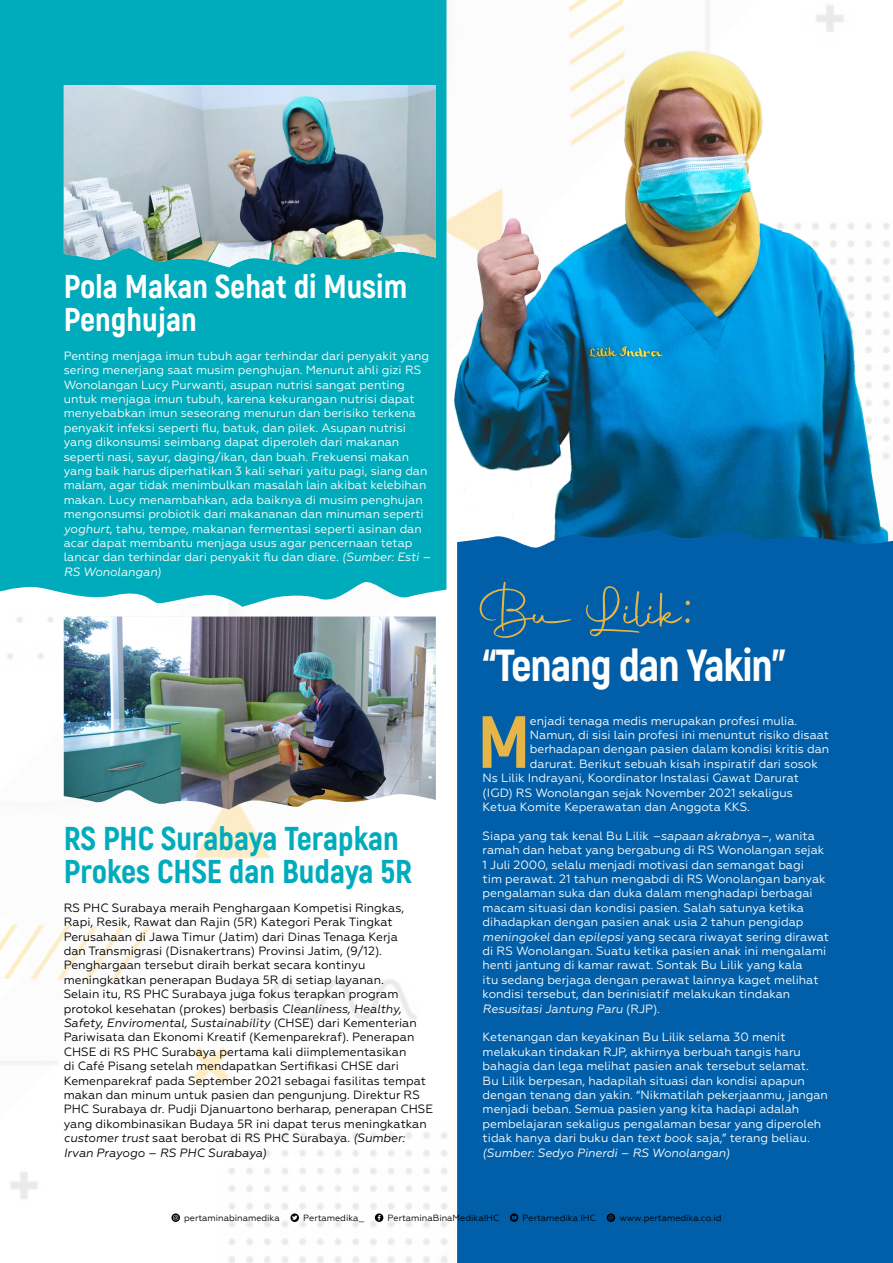
<style>
.page{position:relative;width:893px;height:1263px;background:#fff}
.page>*{position:absolute;margin:0;border:0;box-sizing:border-box;transform-origin:0 0}
.t1{font:800 73.65px "Akrobat";color:#e6b547}
.t2{font:54px "Autography";letter-spacing:-.025em;color:#e6b547}
.t3{font:800 45px "Akrobat";letter-spacing:-.025em;color:#fff}
.t4{font:800 33px/33px "Akrobat";color:#00abbb}
.t5{font:800 33px/33px "Akrobat";color:#fff}
.t6{font:12px/14.4px "Geometria";color:#fff}
.t7{font:12px/14.4px "Geometria";color:#000}
.t8{font:9px "Geometria";color:#000}
.s1{font-style:italic}
</style>
<div class="page">
<img style="left:0;top:580px;width:448px;height:683px">
<div style="left:0;top:0;width:446px;height:607px;background:#00abbb"></div>
<img style="left:64px;top:85px;width:372px;height:182px">
<img style="left:64px;top:617px;width:372px;height:192px">
<img style="left:436px;top:28px;width:454px;height:518px">
<div style="left:457px;top:529px;width:436px;height:734px;background:#005fa8"></div>
<svg style="left:607px;top:1213px;width:8px;height:9px"></svg>
<svg style="left:171px;top:1213px;width:9px;height:9px"></svg>
<svg style="left:375px;top:1213px;width:8px;height:9px"></svg>
<svg style="left:510px;top:1213px;width:8px;height:9px"></svg>
<svg style="left:290px;top:1213px;width:9px;height:9px"></svg>
<h3 class="t5" style="left:64px;top:270px;width:345px">Pola Makan Sehat di Musim<br>Penghujan</h3>
<p class="t6" style="left:64px;top:348px;width:369px">Penting menjaga imun tubuh agar terhindar dari penyakit yang sering menerjang saat musim penghujan. Menurut ahli gizi RS Wonolangan Lucy Purwanti, asupan nutrisi sangat penting untuk menjaga imun tubuh, karena kekurangan nutrisi dapat menyebabkan imun seseorang menurun dan berisiko terkena penyakit infeksi seperti flu, batuk, dan pilek. Asupan nutrisi yang dikonsumsi seimbang dapat diperoleh dari makanan seperti nasi, sayur, daging/ikan, dan buah. Frekuensi makan yang baik harus diperhatikan 3 kali sehari yaitu pagi, siang dan malam, agar tidak menimbulkan masalah lain akibat kelebihan makan. Lucy menambahkan, ada baiknya di musim penghujan mengonsumsi probiotik dari makananan dan minuman seperti <span class="s1">yoghurt</span>, tahu, tempe, makanan fermentasi seperti asinan dan acar dapat membantu menjaga usus agar pencernaan tetap lancar dan terhindar dari penyakit flu dan diare. <span class="s1">(Sumber: Esti – RS Wonolangan)</span></p>
<h3 class="t4" style="left:64px;top:822px;width:350px">RS PHC Surabaya Terapkan<br>Prokes CHSE dan Budaya 5R</h3>
<p class="t7" style="left:64px;top:900px;width:371px">RS PHC Surabaya meraih Penghargaan Kompetisi Ringkas, Rapi, Resik, Rawat dan Rajin (5R) Kategori Perak Tingkat Perusahaan di Jawa Timur (Jatim) dari Dinas Tenaga Kerja<br>dan Transmigrasi (Disnakertrans) Provinsi Jatim, (9/12).<br>Penghargaan tersebut diraih berkat secara kontinyu meningkatkan penerapan Budaya 5R di setiap layanan.<br>Selain itu, RS PHC Surabaya juga fokus terapkan program protokol kesehatan (prokes) berbasis <span class="s1">Cleanliness, Healthy, Safety, Enviromental, Sustainability</span> (CHSE) dari Kementerian Pariwisata dan Ekonomi Kreatif (Kemenparekraf). Penerapan CHSE di RS PHC Surabaya pertama kali diimplementasikan<br>di Café Pisang setelah mendapatkan Sertifikasi CHSE dari Kemenparekraf pada September 2021 sebagai fasilitas tempat makan dan minum untuk pasien dan pengunjung. Direktur RS PHC Surabaya dr. Pudji Djanuartono berharap, penerapan CHSE yang dikombinasikan Budaya 5R ini dapat terus meningkatkan <span class="s1">customer trust</span> saat berobat di RS PHC Surabaya. <span class="s1">(Sumber:<br>Irvan Prayogo – RS PHC Surabaya)</span></p>
<h2 class="t2" style="left:483px;top:578px;width:213px">Bu Lilik:</h2>
<h3 class="t3" style="left:483px;top:637px;width:305px">“Tenang dan Yakin”</h3>
<h1 class="t1" style="left:478px;top:695px;width:54px">M</h1>
<p class="t6" style="left:530px;top:713px;width:269px">enjadi tenaga medis merupakan profesi mulia.</p>
<p class="t6" style="left:530px;top:728px;width:301px">Namun, di sisi lain profesi ini menuntut risiko disaat</p>
<p class="t6" style="left:530px;top:742px;width:301px">berhadapan dengan pasien dalam kondisi kritis dan</p>
<p class="t6" style="left:530px;top:756px;width:289px">darurat. Berikut sebuah kisah inspiratif dari sosok</p>
<p class="t6" style="left:483px;top:771px;width:318px">Ns Lilik Indrayani, Koordinator Instalasi Gawat Darurat</p>
<p class="t6" style="left:483px;top:785px;width:312px">(IGD) RS Wonolangan sejak November 2021 sekaligus</p>
<p class="t6" style="left:483px;top:800px;width:269px">Ketua Komite Keperawatan dan Anggota KKS.</p>
<p class="t6" style="left:483px;top:828px;width:348px">Siapa yang tak kenal Bu Lilik <span class="s1">–sapaan akrabnya–</span>, wanita ramah dan hebat yang bergabung di RS Wonolangan sejak 1 Juli 2000, selalu menjadi motivasi dan semangat bagi<br>tim perawat. 21 tahun mengabdi di RS Wonolangan banyak pengalaman suka dan duka dalam menghadapi berbagai macam situasi dan kondisi pasien. Salah satunya ketika dihadapkan dengan pasien anak usia 2 tahun pengidap <span class="s1">meningokel</span> dan <span class="s1">epilepsi</span> yang secara riwayat sering dirawat di RS Wonolangan. Suatu ketika pasien anak ini mengalami henti jantung di kamar rawat. Sontak Bu Lilik yang kala<br>itu sedang berjaga dengan perawat lainnya kaget melihat kondisi tersebut, dan berinisiatif melakukan tindakan <span class="s1">Resusitasi Jantung Paru</span> (RJP).</p>
<p class="t6" style="left:483px;top:1030px;width:347px">Ketenangan dan keyakinan Bu Lilik selama 30 menit melakukan tindakan RJP, akhirnya berbuah tangis haru bahagia dan lega melihat pasien anak tersebut selamat.<br>Bu Lilik berpesan, hadapilah situasi dan kondisi apapun dengan tenang dan yakin. “Nikmatilah pekerjaanmu, jangan menjadi beban. Semua pasien yang kita hadapi adalah pembelajaran sekaligus pengalaman besar yang diperoleh tidak hanya dari buku dan <span class="s1">text book</span> saja,” terang beliau. <span class="s1">(Sumber: Sedyo Pinerdi – RS Wonolangan)</span></p>
<p class="t8" style="left:184px;top:1213px;width:97px">pertaminabinamedika</p>
<p class="t8" style="left:303px;top:1213px;width:62px">Pertamedika_</p>
<p class="t8" style="left:388px;top:1213px;width:113px">PertaminaBinaMedikaIHC</p>
<p class="t8" style="left:523px;top:1213px;width:75px">Pertamedika IHC</p>
<p class="t8" style="left:619px;top:1213px;width:104px">www.pertamedika.co.id</p>
</div>
